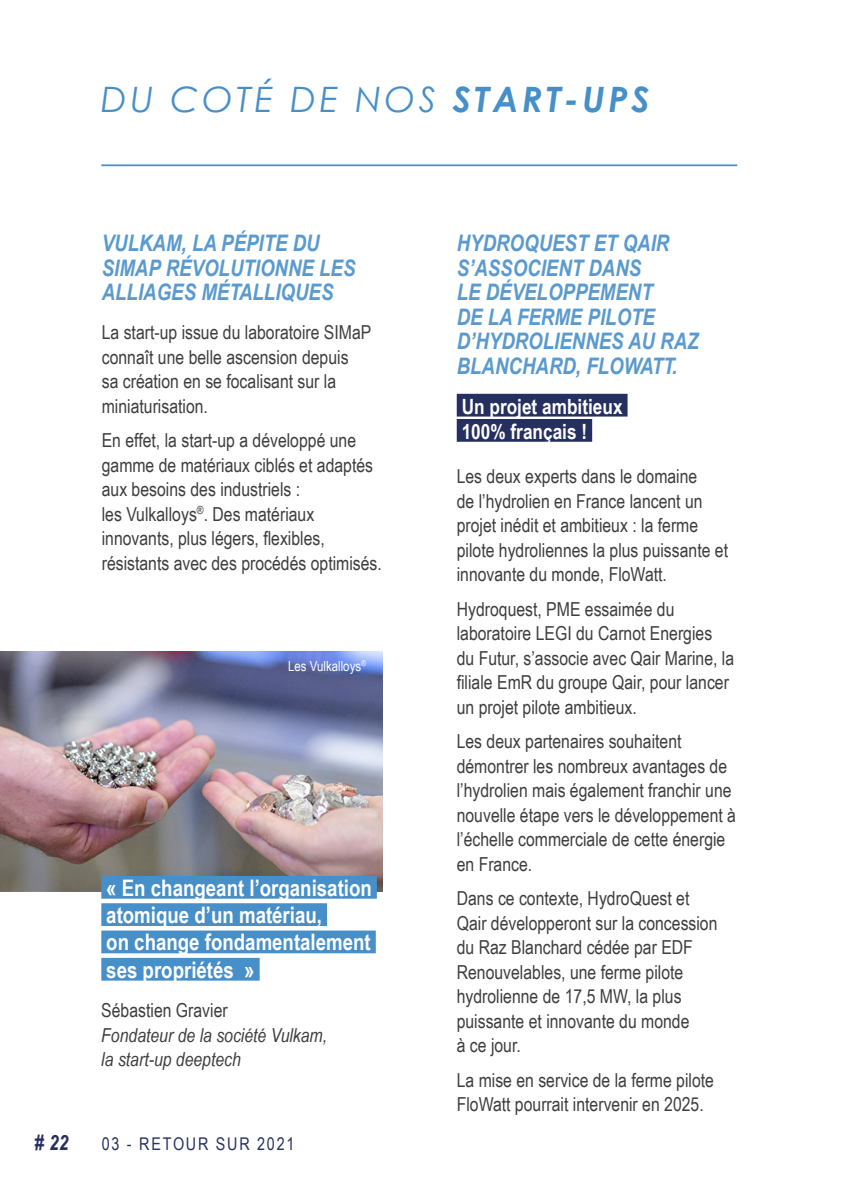
<style>
.page{position:relative;width:844px;height:1191px;background:#fff}
.page>*{position:absolute;margin:0;border:0;box-sizing:border-box;transform-origin:0 0}
.t1{font:italic 35px "Century Gothic";letter-spacing:.1em;color:#478fc9}
.t2{font:italic 700 22.75px/24.5px "Arial Narrow";color:#5a9ace}
.t3{font:700 22.75px "Arial Narrow";color:#fff}
.t4{font:700 21px "Arial Narrow";color:#fff}
.t5{font:italic 700 21px "Arial Narrow";color:#252f60}
.t6{font:19.25px/24.5px "Arial Narrow";color:#3e3e3f}
.t7{font:italic 19.25px/24.5px "Arial Narrow";color:#3e3e3f}
.t8{font:17.5px "Arial Narrow";letter-spacing:.1em;color:#252f60}
.t9{font:14px "Arial Narrow";color:#fff}
.s1{font-weight:700}
</style>
<div class="page">
<hr style="left:101px;top:164px;width:636px;height:2px;background:#478fc9">
<div style="left:456px;top:394px;width:171px;height:22px;background:#252f60"></div>
<div style="left:456px;top:419px;width:136px;height:23px;background:#252f60"></div>
<img style="left:0;top:652px;width:382px;height:239px">
<div style="left:101px;top:876px;width:276px;height:22px;background:#478fc9"></div>
<div style="left:101px;top:903px;width:226px;height:23px;background:#478fc9"></div>
<div style="left:101px;top:930px;width:275px;height:23px;background:#478fc9"></div>
<div style="left:101px;top:958px;width:158px;height:22px;background:#478fc9"></div>
<p class="t1" style="left:101px;top:75px;width:550px">DU COTÉ DE NOS <span class="s1">START-UPS</span></p>
<p class="t2" style="left:102px;top:230px;width:255px">VULKAM, LA PÉPITE DU<br>SIMAP RÉVOLUTIONNE LES<br>ALLIAGES MÉTALLIQUES</p>
<p class="t6" style="left:102px;top:320px;width:271px">La start-up issue du laboratoire SIMaP connaît une belle ascension depuis<br>sa création en se focalisant sur la miniaturisation.</p>
<p class="t6" style="left:102px;top:427px;width:281px">En effet, la start-up a développé une gamme de matériaux ciblés et adaptés aux besoins des industriels :<br>les Vulkalloys<sup>®</sup>. Des matériaux innovants, plus légers, flexibles, résistants avec des procédés optimisés.</p>
<p class="t9" style="left:288px;top:655px;width:79px">Les Vulkalloys<sup>®</sup></p>
<p class="t3" style="left:106px;top:870px;width:267px">« En changeant l’organisation</p>
<p class="t3" style="left:106px;top:898px;width:217px">atomique d’un matériau,</p>
<p class="t3" style="left:106px;top:925px;width:266px">on change fondamentalement</p>
<p class="t3" style="left:106px;top:952px;width:150px">ses propriétés »</p>
<p class="t6" style="left:101px;top:997px;width:128px">Sébastien Gravier</p>
<p class="t7" style="left:101px;top:1022px;width:227px">Fondateur de la société Vulkam, la start-up deeptech</p>
<p class="t5" style="left:35px;top:1126px;width:35px"># 22</p>
<p class="t8" style="left:102px;top:1130px;width:194px">03 - RETOUR SUR 2021</p>
<p class="t2" style="left:456px;top:230px;width:243px">HYDROQUEST ET QAIR<br>S’ASSOCIENT DANS<br>LE DÉVELOPPEMENT<br>DE LA FERME PILOTE<br>D’HYDROLIENNES AU RAZ<br>BLANCHARD, FLOWATT.</p>
<p class="t4" style="left:461px;top:390px;width:162px">Un projet ambitieux</p>
<p class="t4" style="left:461px;top:415px;width:127px">100% français !</p>
<p class="t6" style="left:456px;top:463px;width:273px">Les deux experts dans le domaine<br>de l’hydrolien en France lancent un projet inédit et ambitieux : la ferme pilote hydroliennes la plus puissante et innovante du monde, FloWatt.</p>
<p class="t6" style="left:456px;top:596px;width:279px">Hydroquest, PME essaimée du laboratoire LEGI du Carnot Energies du Futur, s’associe avec Qair Marine, la filiale EmR du groupe Qair, pour lancer un projet pilote ambitieux.</p>
<p class="t6" style="left:456px;top:728px;width:281px">Les deux partenaires souhaitent démontrer les nombreux avantages de l’hydrolien mais également franchir une nouvelle étape vers le développement à l’échelle commerciale de cette énergie en France.</p>
<p class="t6" style="left:456px;top:885px;width:262px">Dans ce contexte, HydroQuest et<br>Qair développeront sur la concession du Raz Blanchard cédée par EDF<br>Renouvelables, une ferme pilote hydrolienne de 17,5 MW, la plus puissante et innovante du monde<br>à ce jour.</p>
<p class="t6" style="left:456px;top:1066px;width:259px">La mise en service de la ferme pilote<br>FloWatt pourrait intervenir en 2025.</p>
</div>
